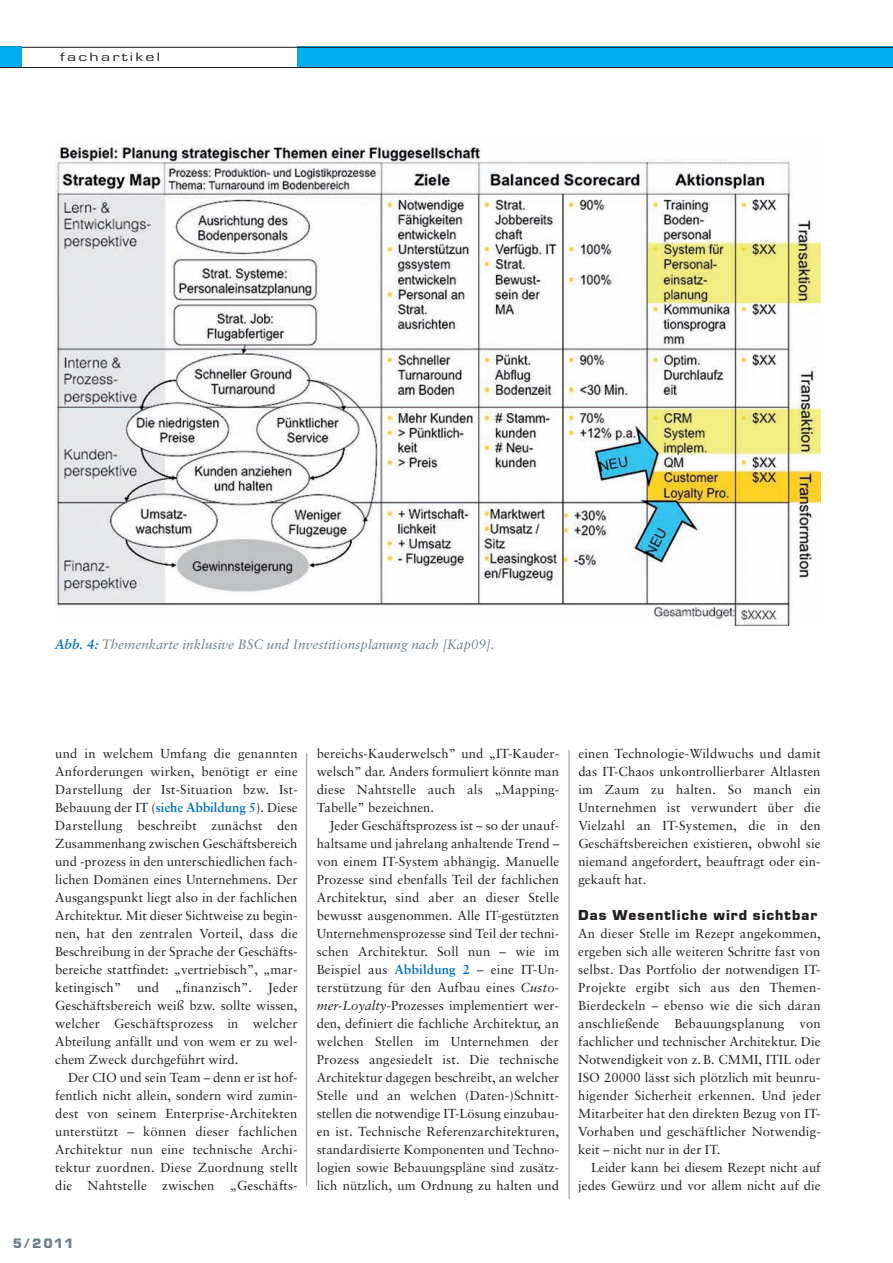
<style>
.page{position:relative;width:893px;height:1263px;background:#fff}
.page>*{position:absolute;margin:0;border:0;box-sizing:border-box;transform-origin:0 0}
.t1{font:700 14.25px "Eurostile BQ";letter-spacing:.07em;color:#231f20}
.t2{font:italic 13.5px "Sabon";color:#6c818c}
.t3{font:700 13.5px "Eurostile BQ";color:#6c818c}
.t4{font:13.05px/18px "Sabon";letter-spacing:.005em;color:#231f20;text-align:justify}
.t5{font:12.6px "Eurostile";letter-spacing:.125em;color:#231f20;scale:1.43 1}
.s1{font-weight:700;color:#0073bc}
.s2{font-style:italic}
</style>
<div class="page">
<svg style="left:0;top:46px;width:893px;height:22px"></svg>
<div style="left:0;top:48px;width:21px;height:19px;background:#00aeef"></div>
<img style="left:56px;top:147px;width:764px;height:479px">
<hr style="left:306px;top:753px;width:1px;height:433px;background:#939598">
<hr style="left:569px;top:750px;width:1px;height:449px;background:#939598">
<p class="t5" style="left:60px;top:52px;width:71px">fachartikel</p>
<p class="t2" style="left:55px;top:639px;width:441px"><span class="s1">Abb. 4:</span> Themenkarte inklusive BSC und Investitionsplanung nach [Kap09].</p>
<p class="t4" style="left:55px;top:745px;width:244px">und in welchem Umfang die genannten Anfor derungen wirken, benötigt er eine Darstellung der Ist-Situation bzw. Ist-Bebauung der IT (<span class="s1">siehe Abbildung 5</span>). Diese Darstellung beschreibt zunächst den Zusammenhang zwischen Geschäftsbereich und -prozess in den unterschiedlichen fach&shy;lichen Domänen eines Unternehmens. Der Ausgangspunkt liegt also in der fachlichen Architektur. Mit dieser Sichtweise zu begin&shy;nen, hat den zentralen Vorteil, dass die Beschreibung in der Sprache der Geschäfts - bereiche stattfindet: „vertriebisch”, „mar&shy;ketingisch” und „finanzisch”. Jeder Geschäftsbereich weiß bzw. sollte wissen, welcher Geschäfts prozess in welcher Abteilung anfällt und von wem er zu wel&shy;chem Zweck durchgeführt wird.</p>
<p class="t4" style="left:55px;top:1069px;width:244px;text-indent:13px">Der CIO und sein Team – denn er ist hof&shy;fentlich nicht allein, sondern wird zumin&shy;dest von seinem Enterprise-Architekten unterstützt – können dieser fachlichen Archi tektur nun eine technische Archi - tektur zuordnen. Diese Zuordnung stellt die Nahtstelle zwischen „Geschäfts -</p>
<p class="t3" style="left:13px;top:1239px;width:62px">5/2011</p>
<p class="t4" style="left:317px;top:745px;width:244px">bereichs-Kauderwelsch” und „IT-Kauder - welsch” dar. Anders formuliert könnte man diese Nahtstelle auch als „Mapping-Tabelle” bezeichnen.</p>
<p class="t4" style="left:317px;top:817px;width:244px;text-indent:13px">Jeder Geschäftsprozess ist – so der unauf&shy;haltsame und jahrelang anhaltende Trend – von einem IT-System abhängig. Manuelle Prozesse sind ebenfalls Teil der fachlichen Architektur, sind aber an dieser Stelle bewusst ausgenommen. Alle IT-gestützten Unternehmensprozesse sind Teil der techni&shy;schen Architektur. Soll nun – wie im Beispiel aus <span class="s1">Abbildung 2</span> – eine IT-Un - terstützung für den Aufbau eines <span class="s2">Custo - mer-Loyalty</span>-Prozesses implementiert wer&shy;den, definiert die fachliche Architektur, an welchen Stellen im Unternehmen der Prozess angesiedelt ist. Die technische Architektur dagegen beschreibt, an welcher Stelle und an welchen (Daten-)Schnitt - stellen die notwendige IT-Lösung einzubau&shy;en ist. Technische Referenzarchitekturen, standardisierte Komponenten und Techno - logien sowie Bebauungspläne sind zusätz&shy;lich nützlich, um Ordnung zu halten und</p>
<p class="t4" style="left:578px;top:745px;width:244px">einen Technologie-Wildwuchs und damit das IT-Chaos unkontrollierbarer Altlasten im Zaum zu halten. So manch ein Unternehmen ist verwundert über die Vielzahl an IT-Systemen, die in den Geschäftsbereichen existieren, obwohl sie niemand angefordert, beauftragt oder ein&shy;gekauft hat.</p>
<p class="t1" style="left:578px;top:910px;width:241px">Das Wesentliche wird sichtbar</p>
<p class="t4" style="left:578px;top:925px;width:244px">An dieser Stelle im Rezept angekommen, ergeben sich alle weiteren Schritte fast von selbst. Das Portfolio der notwendigen IT-Projekte ergibt sich aus den Themen-Bierdeckeln – ebenso wie die sich daran anschließende Bebauungsplanung von fachlicher und technischer Architektur. Die Notwendigkeit von z. B. CMMI, ITIL oder ISO 20000 lässt sich plötzlich mit beunru&shy;higender Sicherheit erkennen. Und jeder Mitarbeiter hat den direkten Bezug von IT-Vorhaben und geschäftlicher Notwendig - keit – nicht nur in der IT.</p>
<p class="t4" style="left:578px;top:1159px;width:244px;text-align:right">Leider kann bei diesem Rezept nicht auf jedes Gewürz und vor allem nicht auf die</p>
</div>
